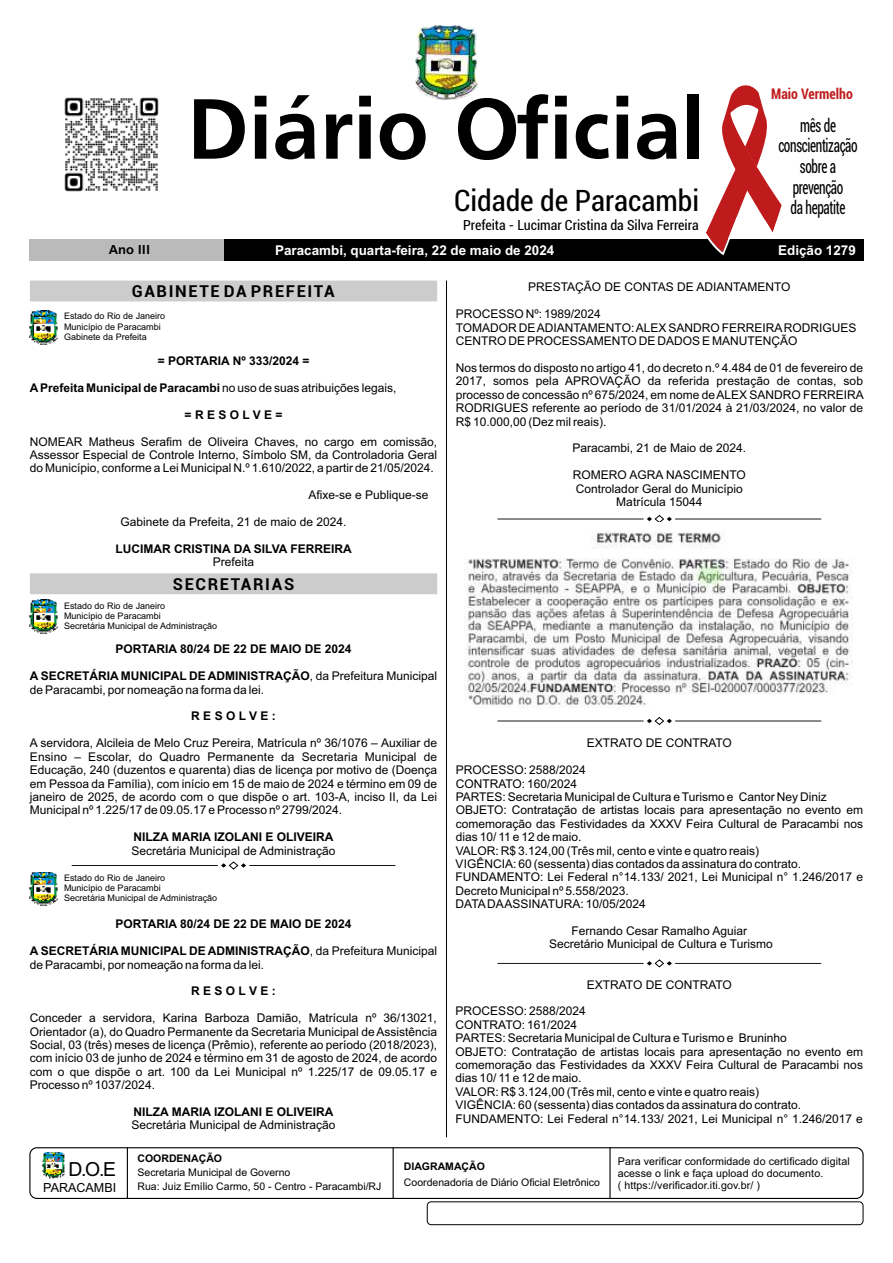
<style>
.page{position:relative;width:893px;height:1263px;background:#fff}
.page>*{position:absolute;margin:0;border:0;box-sizing:border-box;transform-origin:0 0}
.t1{font:700 89.25px "Frutiger";color:#000}
.t2{font:condensed 29.7px "Roboto";color:#000}
.t3{font:19.35px "Arial";color:#000}
.t4{font:condensed 18.75px/20.7px "Roboto";letter-spacing:-.025em;color:#000;text-align:center;scale:.71 1}
.t5{font:700 16.5px "Roboto";letter-spacing:.1em;color:#000}
.t6{font:700 condensed 14.85px "Roboto";color:#c01b1c;scale:.94 1}
.t7{font:condensed 14.1px "Roboto";color:#000}
.t8{font:700 13.5px "Arial";color:#fff}
.t9{font:700 13.5px "Frutiger";color:#000}
.t10{font:12.6px "Arial";color:#000}
.t11{font:12px/13.4px "Arial";color:#000}
.t12{font:700 12px "Arial";color:#000}
.t13{font:10.65px/11.9px "Arial";letter-spacing:.01em;color:#000}
.t14{font:10.5px/13.8px "Arial";color:#000}
.t15{font:700 10.5px "Arial";color:#000}
.t16{font:9px/10.1px "Arial";color:#000}
.s1{font-weight:400}
.s2{font-weight:700}
</style>
<div class="page">
<img style="left:42px;top:1152px;width:23px;height:27px">
<div style="left:29px;top:1147px;width:835px;height:52px;border:1px solid #000;border-radius:7px"></div>
<hr style="left:609px;top:1147px;width:2px;height:52px;background:#000">
<hr style="left:127px;top:1147px;width:1px;height:52px;background:#000">
<hr style="left:393px;top:1147px;width:1px;height:52px;background:#000">
<div style="left:427px;top:1202px;width:436px;height:23px;border:1px solid #000;border-radius:4px"></div>
<hr style="left:446px;top:281px;width:1px;height:856px;background:#000">
<div style="left:30px;top:281px;width:407px;height:20px;background:#ccc"></div>
<hr style="left:498px;top:519px;width:145px;height:1px;background:#000">
<hr style="left:675px;top:519px;width:146px;height:1px;background:#000">
<svg style="left:647px;top:515px;width:25px;height:7px"></svg>
<img style="left:416px;top:25px;width:61px;height:75px">
<img style="left:64px;top:97px;width:95px;height:95px">
<div style="left:224px;top:239px;width:639px;height:22px;background:#000"></div>
<div style="left:30px;top:239px;width:194px;height:22px;background:#bababa"></div>
<img style="left:30px;top:311px;width:28px;height:34px">
<svg style="left:706px;top:85px;width:76px;height:171px"></svg>
<img style="left:30px;top:600px;width:28px;height:34px">
<hr style="left:72px;top:865px;width:145px;height:1px;background:#000">
<hr style="left:250px;top:865px;width:145px;height:1px;background:#000">
<svg style="left:221px;top:861px;width:25px;height:9px"></svg>
<img style="left:30px;top:872px;width:28px;height:34px">
<img style="left:464px;top:531px;width:389px;height:177px">
<hr style="left:498px;top:720px;width:145px;height:1px;background:#000">
<hr style="left:675px;top:720px;width:146px;height:1px;background:#000">
<svg style="left:647px;top:717px;width:25px;height:8px"></svg>
<div style="left:30px;top:573px;width:407px;height:21px;background:#ccc"></div>
<hr style="left:498px;top:963px;width:145px;height:1px;background:#000">
<hr style="left:675px;top:963px;width:146px;height:1px;background:#000">
<svg style="left:647px;top:959px;width:25px;height:9px"></svg>
<h1 class="t1" style="left:187px;top:94px;width:519px">Diário Oficial</h1>
<h2 class="t2" style="left:454px;top:189px;width:247px">Cidade de Paracambi</h2>
<p class="t7" style="left:463px;top:219px;width:237px">Prefeita - Lucimar Cristina da Silva Ferreira</p>
<p class="t6" style="left:771px;top:88px;width:88px">Maio Vermelho</p>
<h3 class="t4" style="left:778px;top:117px;width:113px">mês de conscientização sobre a prevenção<br>da hepatite</h3>
<p class="t9" style="left:109px;top:244px;width:43px">Ano III</p>
<p class="t9" style="left:111px;top:244px;width:35px">Ano I</p>
<p class="t8" style="left:275px;top:245px;width:281px">Paracambi, quarta-feira, 22 de maio de 2024</p>
<p class="t8" style="left:778px;top:245px;width:79px">Edição 1279</p>
<h3 class="t5" style="left:132px;top:284px;width:204px">GABINETE DA PREFEITA</h3>
<p class="t16" style="left:64px;top:312px;width:103px">Estado do Rio de Janeiro<br>Município de Paracambi<br>Gabinete da Prefeita</p>
<p class="t12" style="left:158px;top:356px;width:153px">= PORTARIA Nº 333/2024 =</p>
<p class="t12" style="left:30px;top:383px;width:368px">APrefeita Municipal de Paracambi <span class="s1">no uso de suas atribuições legais,</span></p>
<p class="t12" style="left:185px;top:410px;width:99px">= R E S O L V E =</p>
<p class="t11" style="left:30px;top:436px;width:409px;text-align:justify">NOMEAR Matheus Serafim de Oliveira Chaves, no cargo em comissão, Assessor Especial de Controle Interno, Símbolo SM, da Controladoria Geral do Município, conforme a Lei Municipal N.º 1.610/2022, a partir de 21/05/2024.</p>
<p class="t11" style="left:309px;top:489px;width:122px">Afixe-se e Publique-se</p>
<p class="t11" style="left:120px;top:516px;width:228px">Gabinete da Prefeita, 21 de maio de 2024.</p>
<p class="t12" style="left:115px;top:544px;width:238px">LUCIMAR CRISTINA DA SILVA FERREIRA</p>
<p class="t11" style="left:213px;top:556px;width:43px">Prefeita</p>
<h3 class="t5" style="left:173px;top:577px;width:123px">SECRETARIAS</h3>
<p class="t16" style="left:64px;top:601px;width:155px">Estado do Rio de Janeiro<br>Município de Paracambi<br>Secretária Municipal de Administração</p>
<p class="t12" style="left:116px;top:645px;width:238px">PORTARIA 80/24 DE 22 DE MAIO DE 2024</p>
<p class="t11" style="left:30px;top:670px;width:409px"><span class="s2">A SECRETÁRIA MUNICIPAL DE ADMINISTRAÇÃO</span>, da Prefeitura Municipal de Paracambi, por nomeação na forma da lei.</p>
<p class="t12" style="left:191px;top:712px;width:86px">R E S O L V E :</p>
<p class="t11" style="left:30px;top:737px;width:409px;text-align:justify">A servidora, Alcileia de Melo Cruz Pereira, Matrícula nº 36/1076 – Auxiliar de Ensino – Escolar, do Quadro Permanente da Secretaria Municipal de Educação, 240 (duzentos e quarenta) dias de licença por motivo de (Doença em Pessoa da Família), com início em 15 de maio de 2024 e término em 09 de janeiro de 2025, de acordo com o que dispõe o art. 103-A, inciso II, da Lei Municipal nº 1.225/17 de 09.05.17 e Processo nº 2799/2024.</p>
<p class="t12" style="left:134px;top:832px;width:201px">NILZA MARIA IZOLANI E OLIVEIRA</p>
<p class="t11" style="left:131px;top:845px;width:206px">Secretária Municipal de Administração</p>
<p class="t16" style="left:64px;top:873px;width:155px">Estado do Rio de Janeiro<br>Município de Paracambi<br>Secretária Municipal de Administração</p>
<p class="t12" style="left:115px;top:919px;width:238px">PORTARIA 80/24 DE 22 DE MAIO DE 2024</p>
<p class="t11" style="left:30px;top:945px;width:409px"><span class="s2">A SECRETÁRIA MUNICIPAL DE ADMINISTRAÇÃO</span>, da Prefeitura Municipal de Paracambi, por nomeação na forma da lei.</p>
<p class="t12" style="left:191px;top:986px;width:86px">R E S O L V E :</p>
<p class="t11" style="left:30px;top:1012px;width:409px;text-align:justify">Conceder a servidora, Karina Barboza Damião, Matrícula nº 36/13021, Orientador (a), do Quadro Permanente da Secretaria Municipal de Assistência Social, 03 (três) meses de licença (Prêmio), referente ao período (2018/2023), com início 03 de junho de 2024 e término em 31 de agosto de 2024, de acordo com o que dispõe o art. 100 da Lei Municipal nº 1.225/17 de 09.05.17 e Processo nº 1037/2024.</p>
<p class="t12" style="left:134px;top:1107px;width:201px">NILZA MARIA IZOLANI E OLIVEIRA</p>
<p class="t11" style="left:131px;top:1119px;width:206px">Secretária Municipal de Administração</p>
<p class="t11" style="left:528px;top:282px;width:264px">PRESTAÇÃO DE CONTAS DE ADIANTAMENTO</p>
<p class="t11" style="left:456px;top:308px;width:402px">PROCESSO Nº: 1989/2024<br>TOMADOR DE ADIANTAMENTO: ALEX SANDRO FERREIRARODRIGUES<br>CENTRO DE PROCESSAMENTO DE DADOS E MANUTENÇÃO</p>
<p class="t11" style="left:456px;top:362px;width:409px;text-align:justify">Nos termos do disposto no artigo 41, do decreto n.º 4.484 de 01 de fevereiro de 2017, somos pela APROVAÇÃO da referida prestação de contas, sob processo de concessão nº 675/2024, em nome de ALEX SANDRO FERREIRA RODRIGUES referente ao período de 31/01/2024 à 21/03/2024, no valor de R$ 10.000,00 (Dez mil reais).</p>
<p class="t11" style="left:573px;top:442px;width:175px">Paracambi, 21 de Maio de 2024.</p>
<p class="t11" style="left:573px;top:469px;width:175px;text-align:center">ROMERO AGRA NASCIMENTO<br>Controlador Geral do Município<br>Matrícula 15044</p>
<p class="t11" style="left:587px;top:737px;width:147px">EXTRATO DE CONTRATO</p>
<p class="t11" style="left:456px;top:764px;width:409px">PROCESSO: 2588/2024<br>CONTRATO: 160/2024<br>PARTES: Secretaria Municipal de Cultura e Turismo e Cantor Ney Diniz OBJETO: Contratação de artistas locais para apresentação no evento em comemoração das Festividades da XXXV Feira Cultural de Paracambi nos dias 10/ 11 e 12 de maio.<br>VALOR: R$ 3.124,00 (Três mil, cento e vinte e quatro reais)<br>VIGÊNCIA: 60 (sessenta) dias contados da assinatura do contrato.<br>FUNDAMENTO: Lei Federal n°14.133/ 2021, Lei Municipal n° 1.246/2017 e Decreto Municipal nº 5.558/2023.<br>DATADAASSINATURA: 10/05/2024</p>
<p class="t11" style="left:549px;top:925px;width:225px;text-align:center">Fernando Cesar Ramalho Aguiar<br>Secretário Municipal de Cultura e Turismo</p>
<p class="t11" style="left:587px;top:979px;width:147px">EXTRATO DE CONTRATO</p>
<p class="t11" style="left:456px;top:1006px;width:409px">PROCESSO: 2588/2024<br>CONTRATO: 161/2024<br>PARTES: Secretaria Municipal de Cultura e Turismo e Bruninho<br>OBJETO: Contratação de artistas locais para apresentação no evento em comemoração das Festividades da XXXV Feira Cultural de Paracambi nos dias 10/ 11 e 12 de maio.<br>VALOR: R$ 3.124,00 (Três mil, cento e vinte e quatro reais)<br>VIGÊNCIA: 60 (sessenta) dias contados da assinatura do contrato.<br>FUNDAMENTO: Lei Federal n°14.133/ 2021, Lei Municipal n° 1.246/2017 e</p>
<h3 class="t3" style="left:69px;top:1162px;width:49px">D.O.E</h3>
<p class="t10" style="left:43px;top:1182px;width:74px">PARACAMBI</p>
<p class="t15" style="left:137px;top:1155px;width:86px">COORDENAÇÃO</p>
<p class="t14" style="left:137px;top:1166px;width:245px">Secretaria Municipal de Governo<br>Rua: Juiz Emílio Carmo, 50 - Centro - Paracambi/RJ</p>
<p class="t15" style="left:404px;top:1162px;width:83px">DIAGRAMAÇÃO</p>
<p class="t14" style="left:404px;top:1176px;width:198px">Coordenadoria de Diário Oficial Eletrônico</p>
<p class="t13" style="left:618px;top:1156px;width:233px">Para verificar conformidade do certificado digital acesse o link e faça upload do documento.<br>( https://verificador.iti.gov.br/ )</p>
</div>
